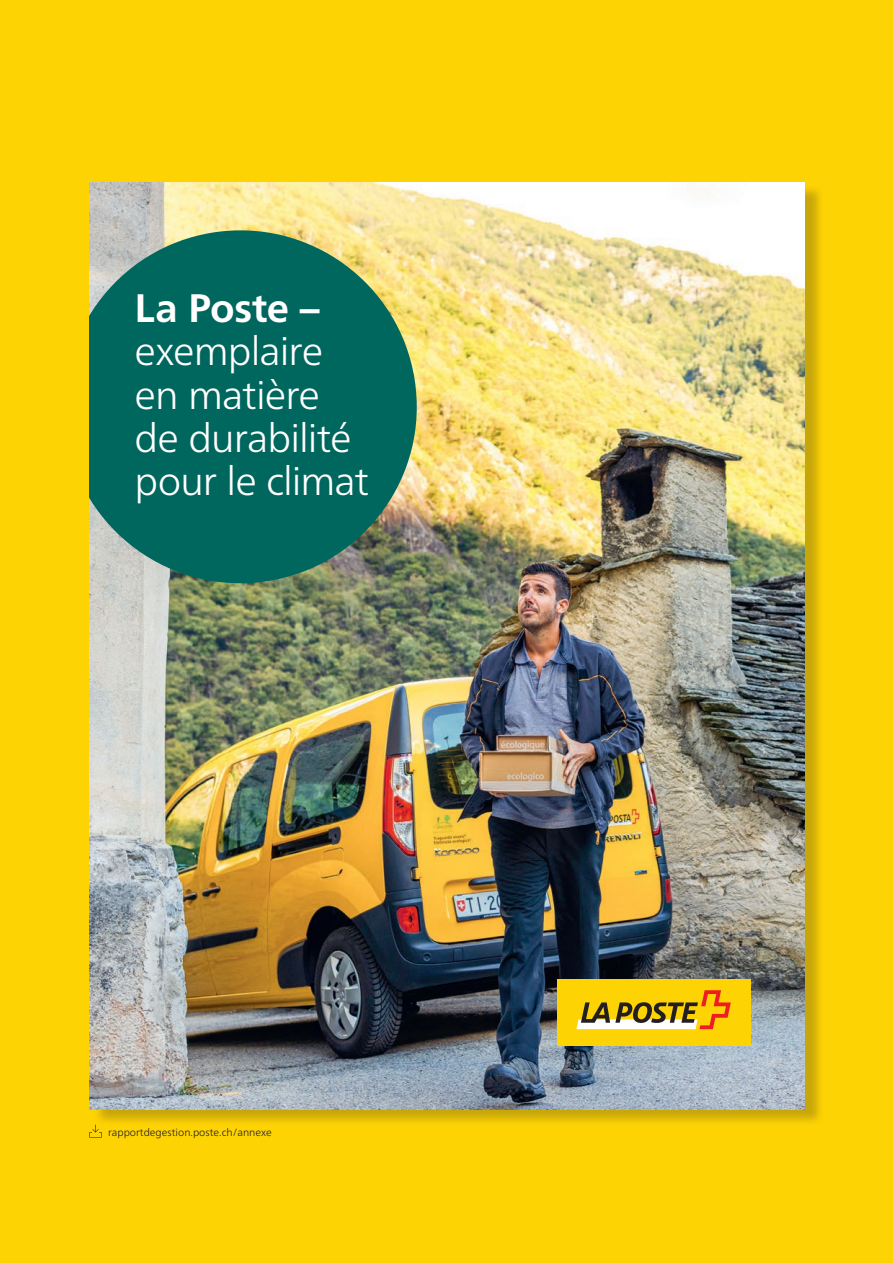
<style>
.page{position:relative;width:893px;height:1263px;background:#fed304}
.page>*{position:absolute;margin:0;border:0;box-sizing:border-box;transform-origin:0 0}
.t1{font:300 39.75px/43px "Frutiger Neue LT Pro";letter-spacing:-.025em;color:#fff}
.t2{font:700 39.75px "Frutiger Neue LT Pro";letter-spacing:-.01em;color:#fff}
.t3{font:300 10.5px "Frutiger Neue LT Pro";color:#231f20}
</style>
<div class="page">
<div style="left:93px;top:184px;width:732px;height:942px;background:#231f20;opacity:.25"></div>
<img style="left:89px;top:183px;width:716px;height:926px">
<svg style="left:89px;top:217px;width:341px;height:379px;background:#357e6b"></svg>
<div style="left:557px;top:979px;width:193px;height:67px;background:#fed304"></div>
<svg style="left:576px;top:990px;width:155px;height:39px"></svg>
<svg style="left:89px;top:1124px;width:14px;height:14px"></svg>
<p class="t2" style="left:135px;top:285px;width:187px">La Poste –</p>
<p class="t1" style="left:135px;top:330px;width:236px">exemplaire en matière de durabilité pour le climat</p>
<p class="t3" style="left:108px;top:1126px;width:165px">rapportdegestion.poste.ch/annexe</p>
</div>
